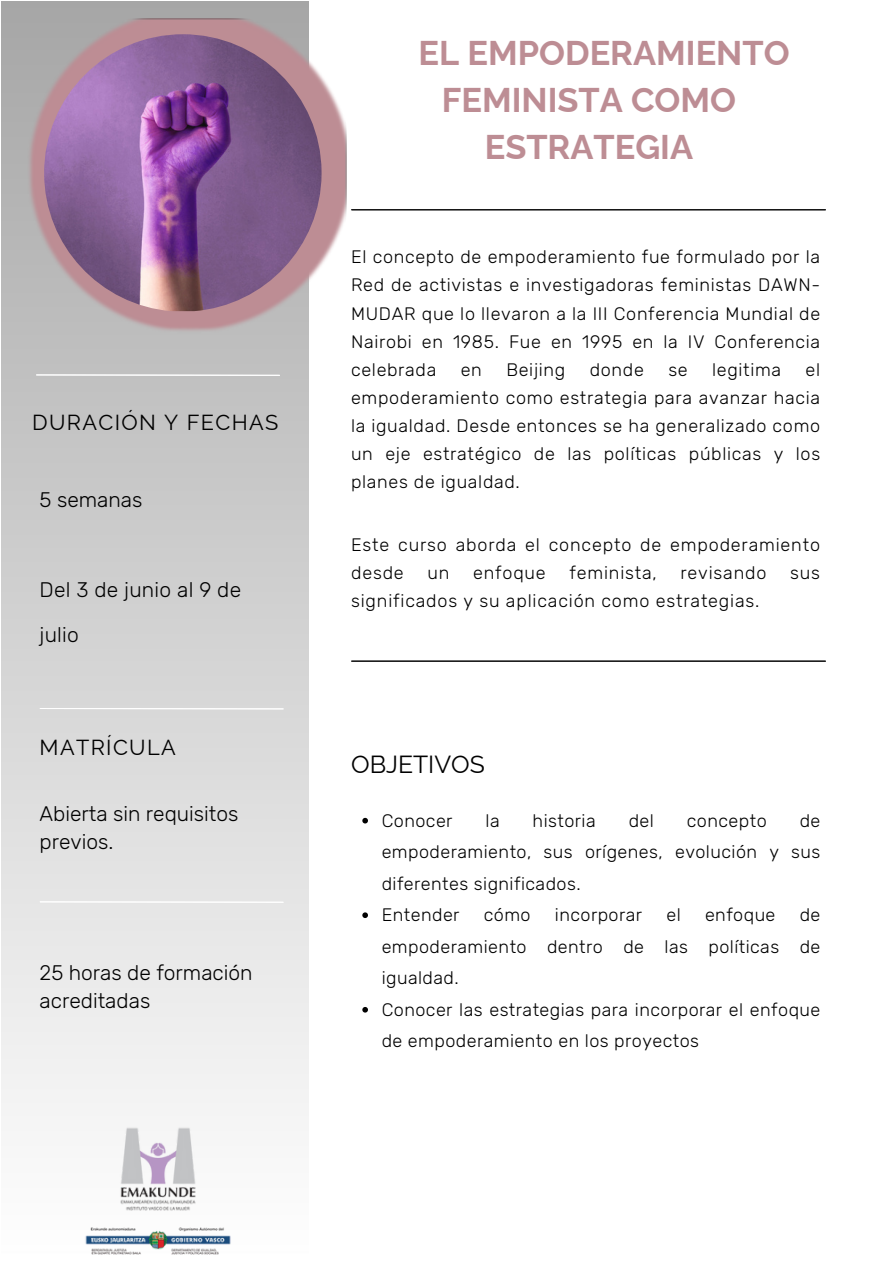
<style>
.page{position:relative;width:894px;height:1264px;background:#fff}
.page>*{position:absolute;margin:0;border:0;box-sizing:border-box;transform-origin:0 0}
.t1{font:700 34.35px "Raleway";color:#bd8d94}
.t2{font:24.75px "Raleway";color:#000}
.t3{font:21.75px "Raleway";letter-spacing:.06em;color:#000}
.t4{font:300 21px/28.2px "Rubik";color:#000}
.t5{font:300 18px/28.2px "Rubik";letter-spacing:.04em;color:#000;text-align:justify}
</style>
<div class="page">
<hr style="left:351px;top:209px;width:474px;height:1px;background:#000">
<hr style="left:351px;top:660px;width:474px;height:1px;background:#000">
<img style="left:27px;top:18px;width:319px;height:315px">
<img style="left:44px;top:34px;width:277px;height:277px;border-radius:135px">
<img style="left:84px;top:1126px;width:148px;height:129px">
<svg style="left:362px;top:817px;width:6px;height:6px"></svg>
<svg style="left:362px;top:912px;width:6px;height:6px"></svg>
<svg style="left:362px;top:1007px;width:6px;height:5px"></svg>
<p class="t3" style="left:32px;top:410px;width:248px">DURACIÓN Y FECHAS</p>
<p class="t4" style="left:40px;top:486px;width:104px">5 semanas</p>
<p class="t4" style="left:40px;top:567px;width:203px;line-height:45px">Del 3 de junio al 9 de julio</p>
<h1 class="t3" style="left:40px;top:735px;width:138px">MATRÍCULA</h1>
<p class="t4" style="left:40px;top:799px;width:200px">Abierta sin requisitos previos.</p>
<p class="t4" style="left:40px;top:958px;width:214px">25 horas de formación acreditadas</p>
<p class="t1" style="left:418px;top:32px;width:372px">EL EMPODERAMIENTO</p>
<p class="t1" style="left:441px;top:80px;width:296px">FEMINISTA COMO</p>
<p class="t1" style="left:484px;top:127px;width:210px">ESTRATEGIA</p>
<h4 class="t5" style="left:351px;top:243px;width:470px">El concepto de empoderamiento fue formulado por la Red de activistas e investigadoras feministas DAWN-MUDAR que lo llevaron a la III Conferencia Mundial de Nairobi en 1985. Fue en 1995 en la IV Conferencia celebrada</h4>
<h4 class="t5" style="left:351px;top:355px;width:470px;text-indent:454px">el empoderamiento como estrategia para avanzar hacia la igualdad. Desde entonces se ha generalizado como un eje estratégico de las políticas públicas y los planes de igualdad.</h4>
<h4 class="t5" style="left:460px;top:355px;width:23px">en</h4>
<h4 class="t5" style="left:506px;top:355px;width:60px">Beijing</h4>
<h4 class="t5" style="left:589px;top:355px;width:56px">donde</h4>
<h4 class="t5" style="left:668px;top:355px;width:21px">se</h4>
<h4 class="t5" style="left:712px;top:355px;width:71px">legitima</h4>
<h4 class="t5" style="left:351px;top:531px;width:470px">Este curso aborda el concepto de empoderamiento desde</h4>
<h4 class="t5" style="left:427px;top:559px;width:23px">un</h4>
<h4 class="t5" style="left:473px;top:559px;width:74px">enfoque</h4>
<h4 class="t5" style="left:569px;top:559px;width:89px">feminista,</h4>
<h4 class="t5" style="left:680px;top:559px;width:87px">revisando</h4>
<h4 class="t5" style="left:790px;top:559px;width:31px">sus</h4>
<h4 class="t5" style="left:351px;top:587px;width:410px">significados y su aplicación como estrategias.</h4>
<h4 class="t2" style="left:351px;top:750px;width:135px">OBJETIVOS</h4>
<p class="t5" style="left:381px;top:805px;width:440px;line-height:31.5px;text-indent:418px">de empoderamiento, sus orígenes, evolución y sus diferentes significados.</p>
<h3 class="t5" style="left:381px;top:901px;width:79px">Entender</h3>
<h3 class="t5" style="left:483px;top:901px;width:48px">cómo</h3>
<h3 class="t5" style="left:554px;top:901px;width:89px">incorporar</h3>
<h3 class="t5" style="left:666px;top:901px;width:16px">el</h3>
<h3 class="t5" style="left:704px;top:901px;width:72px">enfoque</h3>
<p class="t5" style="left:381px;top:806px;width:72px">Conocer</p>
<p class="t5" style="left:485px;top:806px;width:16px">la</p>
<p class="t5" style="left:532px;top:806px;width:65px">historia</p>
<p class="t5" style="left:628px;top:806px;width:27px">del</p>
<p class="t5" style="left:686px;top:806px;width:81px">concepto</p>
<h3 class="t5" style="left:381px;top:899px;width:440px;line-height:31.5px;text-indent:418px">de empoderamiento dentro de las políticas de igualdad.</h3>
<h4 class="t5" style="left:381px;top:994px;width:440px;line-height:31.5px">Conocer las estrategias para incorporar el enfoque de empoderamiento en los proyectos</h4>
</div>
